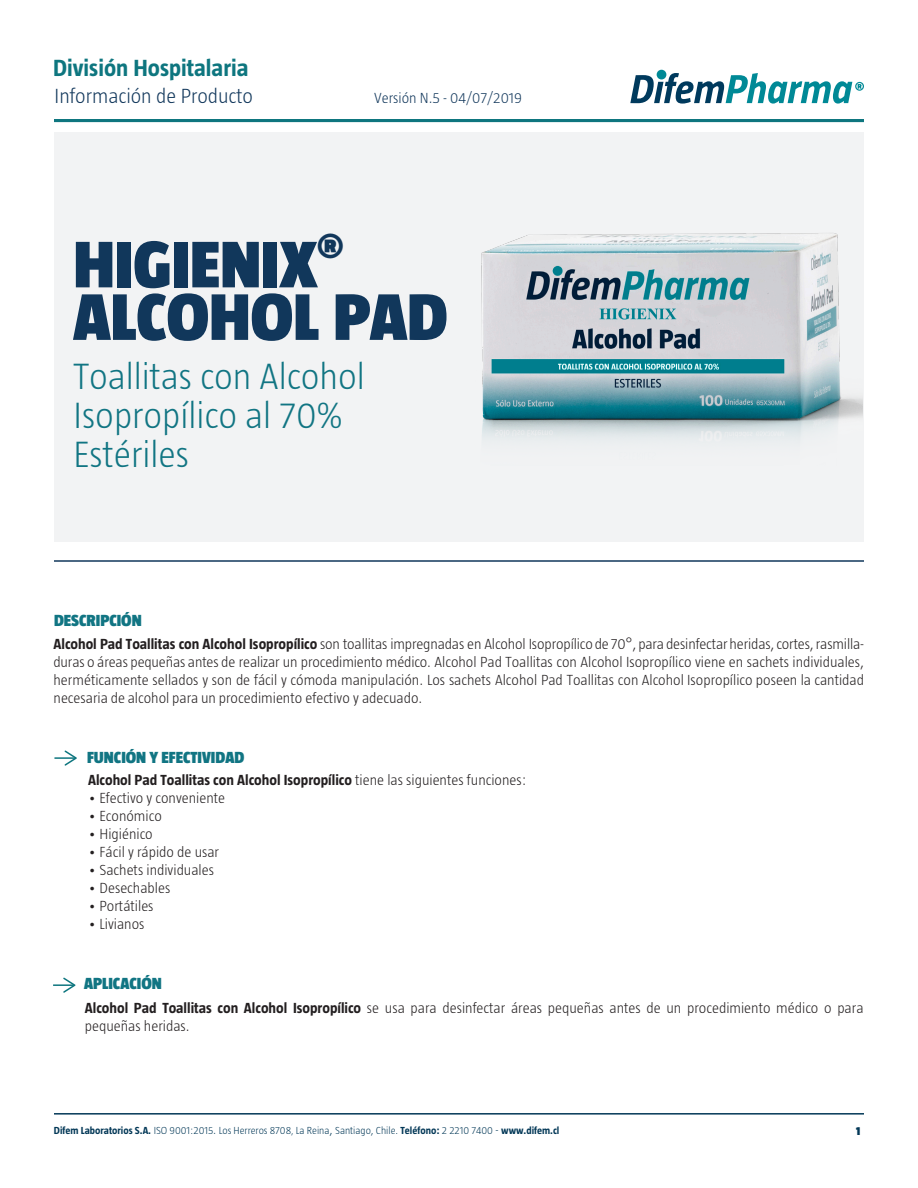
<style>
.page{position:relative;width:918px;height:1188px;background:#fff}
.page>*{position:absolute;margin:0;border:0;box-sizing:border-box;transform-origin:0 0}
.t1{font:900 67.5px/52.5px "Taz";color:#11375b}
.t2{font:300 37.5px/39px "Taz";color:#117583}
.t3{font:700 24px "Taz";color:#0e767f}
.t4{font:300 21px "Taz";color:#11375b}
.t5{font:900 16.5px "Taz";color:#117583}
.t6{font:300 15px/18px "Taz";color:#231f20;text-align:justify}
.t7{font:700 15px "Taz";color:#231f20}
.t8{font:300 15px "Taz";color:#11375b}
.t9{font:900 12px "Taz";color:#033857}
.t10{font:300 10.5px "Taz";color:#033857}
.s1{font-weight:700}
.s2{font-weight:300}
.s3{font-size:12px}
.s4{font-size:9px}
</style>
<div class="page">
<div style="left:54px;top:132px;width:810px;height:410px;background:#f2f3f4"></div>
<hr style="left:54px;top:560px;width:810px;height:2px;background:#11375b">
<hr style="left:54px;top:119px;width:810px;height:3px;background:#0e767f">
<hr style="left:54px;top:1113px;width:810px;height:2px;background:#033857">
<hr style="left:54px;top:757px;width:21px;height:2px;background:#0e767f">
<svg style="left:65px;top:750px;width:12px;height:16px"></svg>
<img style="left:481px;top:233px;width:381px;height:207px">
<hr style="left:53px;top:984px;width:21px;height:2px;background:#0e767f">
<svg style="left:63px;top:978px;width:12px;height:15px"></svg>
<div style="left:657px;top:70px;width:9px;height:9px;background:#008996;border-radius:50%"></div>
<svg style="left:630px;top:73px;width:234px;height:31px"></svg>
<h3 class="t3" style="left:53px;top:54px;width:197px">División Hospitalaria</h3>
<h3 class="t4" style="left:55px;top:84px;width:200px">Información de Producto</h3>
<p class="t8" style="left:374px;top:90px;width:149px">Versión N.5 - 04/07/2019</p>
<h1 class="t1" style="left:74px;top:237px;width:376px">HIGIENIX<sup>®<br></sup>ALCOHOL PAD</h1>
<h2 class="t2" style="left:74px;top:357px;width:293px">Toallitas con Alcohol<br>Isopropílico al 70%<br>Estériles</h2>
<p class="t5" style="left:54px;top:611px;width:89px">DESCRIPCIÓN</p>
<p class="t6" style="left:53px;top:635px;width:812px"><span class="s1">Alcohol Pad Toallitas con Alcohol Isopropílico</span> son toallitas impregnadas en Alcohol Isopropílico de 70°, para desinfectar heridas,cortes,rasmilla&shy;duras o áreas pequeñas antes de realizar un procedimiento médico. Alcohol Pad Toallitas con Alcohol Isopropílico viene en sachets individuales, herméticamente sellados y son de fácil y cómoda manipulación. Los sachets Alcohol Pad Toallitas con Alcohol Isopropílico poseen la cantidad necesaria de alcohol para un procedimiento efectivo y adecuado.</p>
<p class="t5" style="left:87px;top:748px;width:159px">FUNCIÓN Y EFECTIVIDAD</p>
<p class="t7" style="left:88px;top:772px;width:440px">Alcohol Pad Toallitas con Alcohol Isopropílico <span class="s2">tiene las siguientes funciones:</span></p>
<p class="t6" style="left:88px;top:789px;width:139px">• Efectivo y conveniente</p>
<p class="t6" style="left:88px;top:807px;width:75px">• Económico</p>
<p class="t6" style="left:88px;top:825px;width:66px">• Higiénico</p>
<p class="t6" style="left:88px;top:843px;width:133px">• Fácil y rápido de usar</p>
<p class="t6" style="left:88px;top:861px;width:128px">• Sachets individuales</p>
<p class="t6" style="left:88px;top:879px;width:84px">• Desechables</p>
<p class="t6" style="left:88px;top:897px;width:67px">• Portátiles</p>
<p class="t6" style="left:88px;top:915px;width:58px">• Livianos</p>
<p class="t5" style="left:84px;top:974px;width:79px">APLICACIÓN</p>
<p class="t6" style="left:85px;top:999px;width:780px"><span class="s1">Alcohol Pad Toallitas con Alcohol Isopropílico</span> se usa para desinfectar áreas pequeñas antes de un procedimiento médico o para pequeñas heridas.</p>
<p class="t10" style="left:54px;top:1125px;width:507px"><span class="s1">Difem Laboratorios S.A.</span> ISO 9001:2015<span class="s3">.</span> Los Herreros 8708<span class="s4">,</span> La Reina<span class="s3">,</span> Santiago, Chile. <span class="s1">Teléfono:</span> 2 2210 7400 <span class="s3">-</span> <span class="s1">www.difem.cl</span></p>
<p class="t9" style="left:856px;top:1124px;width:6px">1</p>
</div>
